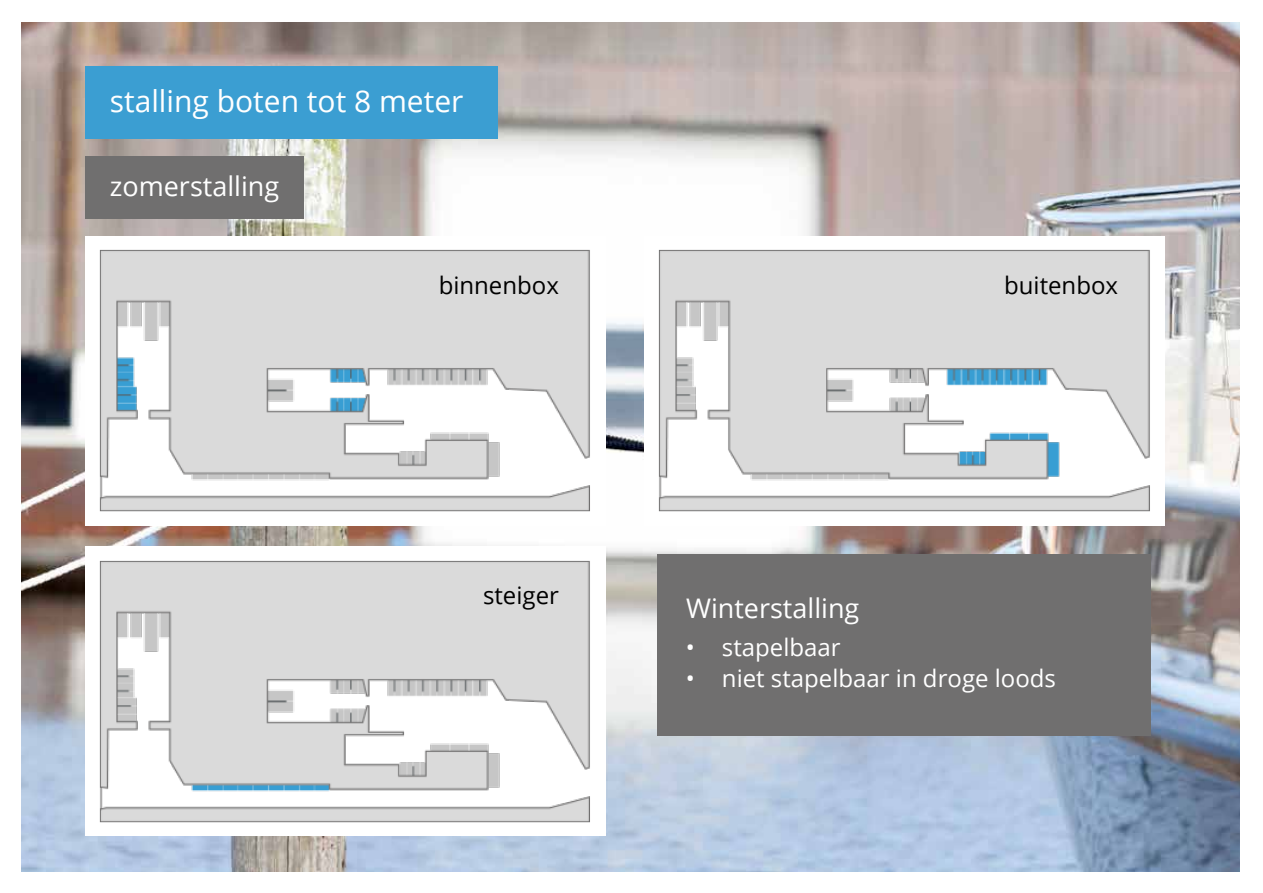
<style>
.page{position:relative;width:1263px;height:893px;background:#fff}
.page>*{position:absolute;margin:0;border:0;box-sizing:border-box;transform-origin:0 0}
.t1{font:30px "Open Sans";color:#fff}
.t2{font:27px "Open Sans";color:#fff}
.t3{font:24px "Open Sans";color:#fff}
.t4{font:24px "Open Sans";color:#000}
</style>
<div class="page">
<img style="left:22px;top:22px;width:1217px;height:850px">
<div style="left:85px;top:66px;width:412px;height:72px;background:#3b9ed2"></div>
<div style="left:85px;top:157px;width:219px;height:62px;background:#706f6f"></div>
<div style="left:657px;top:555px;width:493px;height:181px;background:#706f6f"></div>
<img style="left:85px;top:236px;width:521px;height:289px">
<img style="left:85px;top:546px;width:521px;height:290px">
<img style="left:644px;top:236px;width:521px;height:289px">
<p class="t1" style="left:110px;top:81px;width:355px">stalling boten tot 8 meter</p>
<p class="t2" style="left:110px;top:168px;width:171px">zomerstalling</p>
<p class="t4" style="left:439px;top:269px;width:122px">binnenbox</p>
<p class="t4" style="left:483px;top:579px;width:77px">steiger</p>
<p class="t4" style="left:1004px;top:269px;width:115px">buitenbox</p>
<p class="t2" style="left:686px;top:590px;width:175px">Winterstalling</p>
<p class="t3" style="left:686px;top:630px;width:156px">• stapelbaar</p>
<p class="t3" style="left:686px;top:662px;width:372px">• niet stapelbaar in droge loods</p>
</div>
